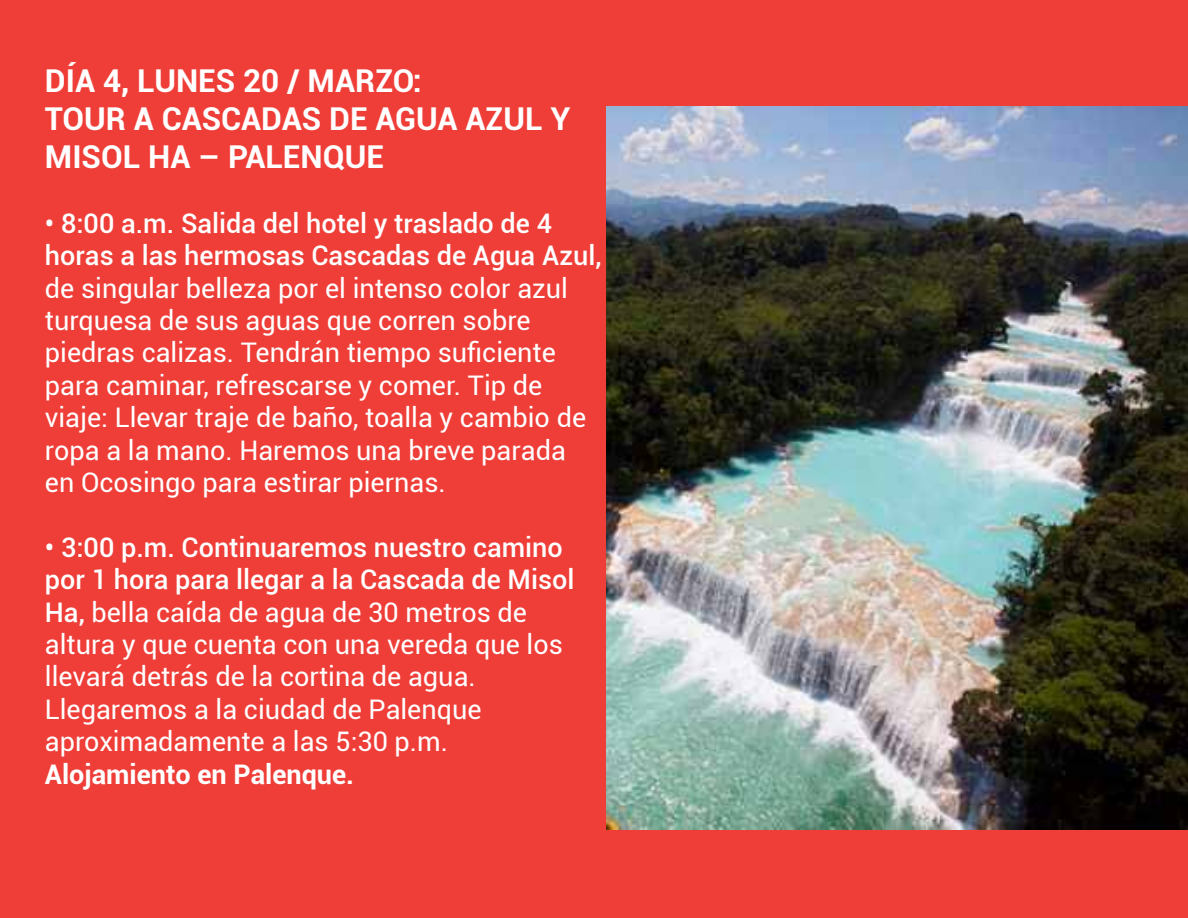
<style>
.page{position:relative;width:1188px;height:918px;background:#ef3e38}
.page>*{position:absolute;margin:0;border:0;box-sizing:border-box;transform-origin:0 0}
.t1{font:700 31.5px/37.8px "Roboto";color:#fff}
.t2{font:27px/32.4px "Roboto";color:#fff}
.t3{font:500 27px/32.4px "Roboto";color:#fff}
.t4{font:700 27px "Roboto";color:#fff}
.s1{font-weight:500}
</style>
<div class="page">
<img style="left:606px;top:107px;width:582px;height:722px">
<p class="t1" style="left:45px;top:61px;width:527px">DÍA 4, LUNES 20 / MARZO:<br>TOUR A CASCADAS DE AGUA AZUL Y<br>MISOL HA – PALENQUE</p>
<p class="t3" style="left:45px;top:206px;width:558px">• 8:00 a.m. Salida del hotel y traslado de 4 horas a las hermosas Cascadas de Agua Azul,</p>
<p class="t2" style="left:45px;top:271px;width:543px">de singular belleza por el intenso color azul turquesa de sus aguas que corren sobre piedras calizas. Tendrán tiempo suficiente para caminar, refrescarse y comer. Tip de viaje: Llevar traje de baño, toalla y cambio de ropa a la mano. Haremos una breve parada en Ocosingo para estirar piernas.</p>
<p class="t2" style="left:45px;top:530px;width:531px"><span class="s1">• 3:00 p.m. Continuaremos nuestro camino por 1 hora para llegar a la Cascada de Misol Ha,</span> bella caída de agua de 30 metros de altura y que cuenta con una vereda que los llevará detrás de la cortina de agua.<br>Llegaremos a la ciudad de Palenque aproximadamente a las 5:30 p.m.</p>
<p class="t4" style="left:45px;top:755px;width:311px">Alojamiento en Palenque.</p>
</div>
